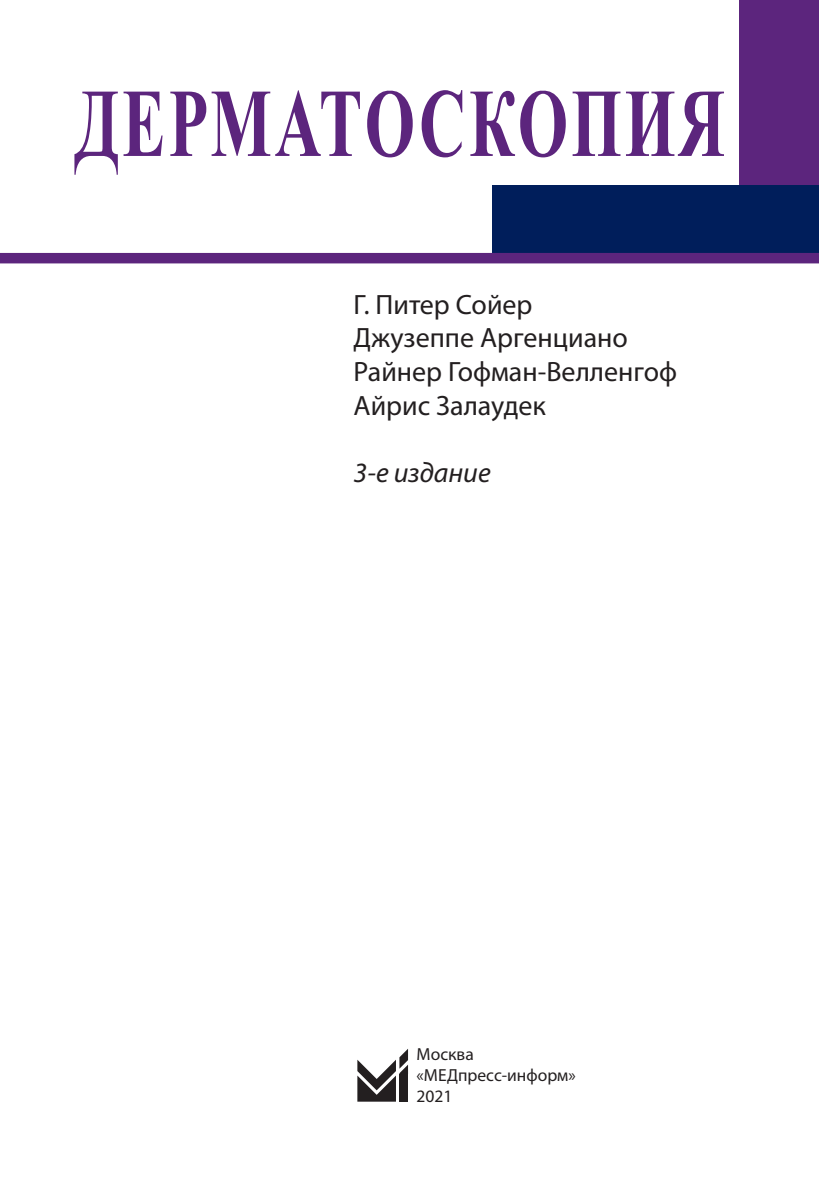
<style>
.page{position:relative;width:819px;height:1191px;background:#fff}
.page>*{position:absolute;margin:0;border:0;box-sizing:border-box;transform-origin:0 0}
.t1{font:700 97.12px "Times New Roman";letter-spacing:.05em;color:#5c257d;scale:.67 1}
.t2{font:28px/33.6px "Myriad Pro";color:#231f20}
.t3{font:italic 28px "Myriad Pro";color:#231f20}
.t4{font:17.5px/21px "Myriad Pro";color:#231f20}
</style>
<div class="page">
<svg style="left:357px;top:1049px;width:51px;height:52px"></svg>
<div style="left:399px;top:1074px;width:9px;height:27px;background:#231f20"></div>
<div style="left:739px;top:0;width:80px;height:185px;background:#5c257d"></div>
<div style="left:492px;top:185px;width:327px;height:68px;background:#001e5b"></div>
<div style="left:0;top:253px;width:819px;height:10px;background:#5c257d"></div>
<h1 class="t1" style="left:74px;top:69px;width:972px">ДЕРМАТОСКОПИЯ</h1>
<p class="t2" style="left:353px;top:290px;width:325px">Г. Питер Сойер<br>Джузеппе Аргенциано<br>Райнер Гофман-Велленгоф<br>Айрис Залаудек</p>
<p class="t3" style="left:353px;top:462px;width:138px">3-е издание</p>
<p class="t4" style="left:416px;top:1044px;width:161px">Москва «МЕДпресс-информ»<br>2021</p>
</div>
